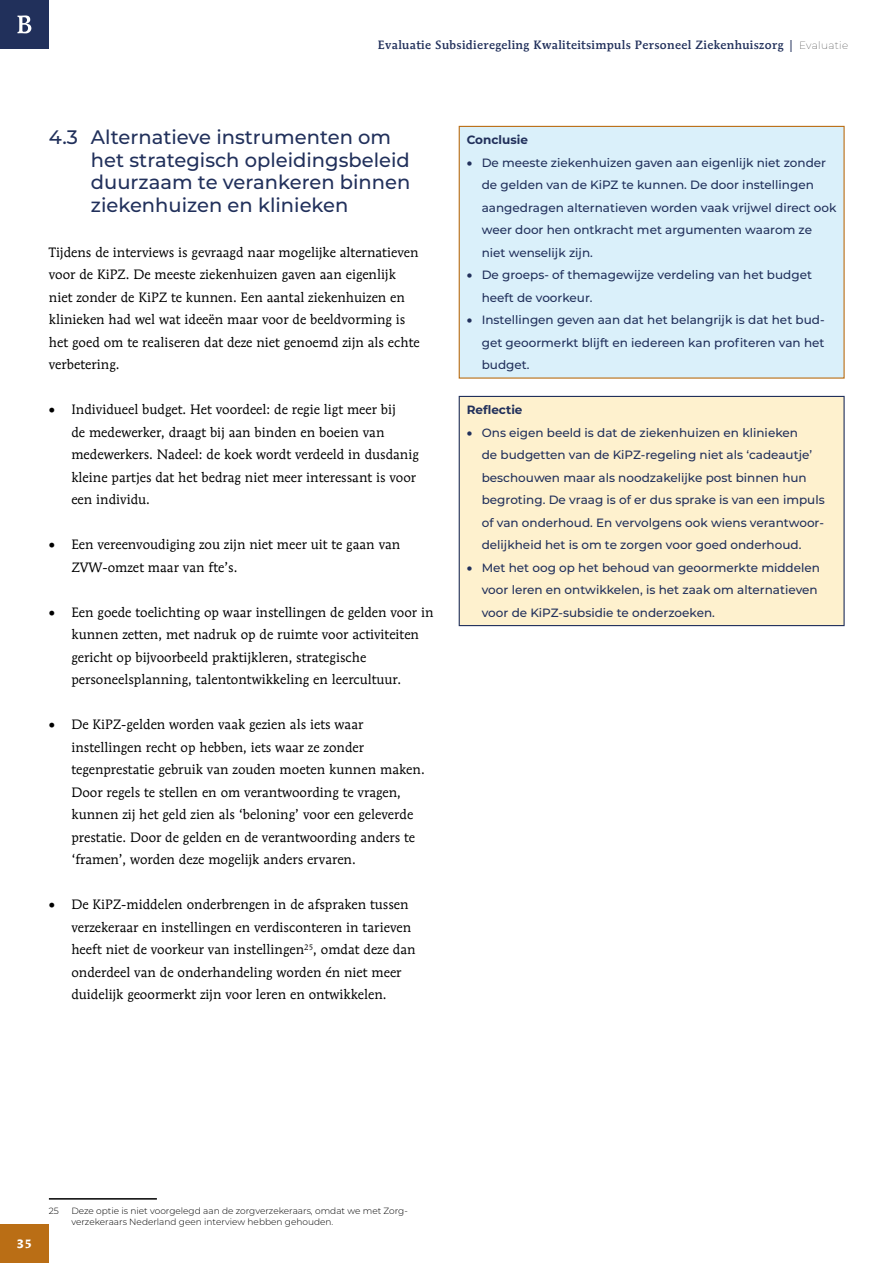
<style>
.page{position:relative;width:893px;height:1263px;background:#fff}
.page>*{position:absolute;margin:0;border:0;box-sizing:border-box;transform-origin:0 0}
.Kop_2_met_10_mm_insp{font:500 19.5px/22.5px "Montserrat";color:#21305b}
.Opsomming_wit_na{font:13.5px/22.5px "Mendoza Roman Std";color:#000}
.Brood_wit_na{font:13.5px/22.5px "Mendoza Roman Std";color:#000}
.Kaderopsomming{font:500 12px/22.5px "Montserrat";color:#21305b}
.t1{font:500 12px "Mendoza Roman Std";letter-spacing:.03em;color:#21305b}
.Kaderkop{font:700 12px "Montserrat";color:#21305b}
.Kaderkop_kopie{font:700 12px "Montserrat";color:#21305b}
.t2{font:700 12px "Mendoza Roman Std";color:#fff}
.Voettekst{font:300 9px/10.8px "Montserrat";color:#000}
.s1{font-family:"Montserrat";font-weight:100;font-size:10.5px;color:#000}
</style>
<div class="page">
<div style="left:0;top:1224px;width:49px;height:39px;background:#ba6e15"></div>
<div style="left:0;top:0;width:49px;height:49px;background:#21305b"></div>
<svg style="left:17px;top:15px;width:14px;height:18px"></svg>
<hr style="left:49px;top:1198px;width:108px;height:1px;background:#000">
<div style="left:459px;top:126px;width:386px;height:253px;background:#daf0fa;border:1px solid #ba6e15"></div>
<div style="left:459px;top:396px;width:386px;height:230px;background:#fef1ce;border:1px solid #21305b"></div>
<p class="t1" style="left:378px;top:37px;width:472px">Evaluatie Subsidieregeling Kwaliteitsimpuls Personeel Ziekenhuiszorg | <span class="s1">Evaluatie</span></p>
<h2 class="Kop_2_met_10_mm_insp" style="left:91px;top:125px;width:321px;text-indent:-42px">4.3 Alternatieve instrumenten om het strategisch opleidingsbeleid duurzaam te verankeren binnen ziekenhuizen en klinieken</h2>
<p class="Brood_wit_na" style="left:49px;top:240px;width:372px">Tijdens de interviews is gevraagd naar mogelijke alternatieven voor de KiPZ. De meeste ziekenhuizen gaven aan eigenlijk niet zonder de KiPZ te kunnen. Een aantal ziekenhuizen en klinieken had wel wat ideeën maar voor de beeldvorming is het goed om te realiseren dat deze niet genoemd zijn als echte verbetering.</p>
<p class="Opsomming_wit_na" style="left:71px;top:398px;width:349px;text-indent:-22px">• Individueel budget. Het voordeel: de regie ligt meer bij<br>de medewerker, draagt bij aan binden en boeien van medewerkers. Nadeel: de koek wordt verdeeld in dusdanig kleine partjes dat het bedrag niet meer interessant is voor een individu.</p>
<p class="Opsomming_wit_na" style="left:71px;top:533px;width:331px;text-indent:-22px">• Een vereenvoudiging zou zijn niet meer uit te gaan van<br>ZVW-omzet maar van fte’s.</p>
<p class="Opsomming_wit_na" style="left:71px;top:600px;width:364px;text-indent:-22px">• Een goede toelichting op waar instellingen de gelden voor in kunnen zetten, met nadruk op de ruimte voor activiteiten gericht op bijvoorbeeld praktijkleren, strategische personeelsplanning, talentontwikkeling en leercultuur.</p>
<p class="Opsomming_wit_na" style="left:71px;top:713px;width:355px;text-indent:-22px">• De KiPZ-gelden worden vaak gezien als iets waar instellingen recht op hebben, iets waar ze zonder tegenprestatie gebruik van zouden moeten kunnen maken.<br>Door regels te stellen en om verantwoording te vragen, kunnen zij het geld zien als ‘beloning’ voor een geleverde prestatie. Door de gelden en de verantwoording anders te ‘framen’, worden deze mogelijk anders ervaren.</p>
<p class="Opsomming_wit_na" style="left:71px;top:893px;width:346px;text-indent:-22px">• De KiPZ-middelen onderbrengen in de afspraken tussen verzekeraar en instellingen en verdisconteren in tarieven heeft niet de voorkeur van instellingen<sup>25</sup>, omdat deze dan onderdeel van de onderhandeling worden én niet meer duidelijk geoormerkt zijn voor leren en ontwikkelen.</p>
<h5 class="Kaderkop" style="left:467px;top:131px;width:63px">Conclusie</h5>
<p class="Kaderopsomming" style="left:482px;top:151px;width:356px;text-indent:-15px">• De meeste ziekenhuizen gaven aan eigenlijk niet zonder de gelden van de KiPZ te kunnen. De door instellingen aangedragen alternatieven worden vaak vrijwel direct ook weer door hen ontkracht met argumenten waarom ze niet wenselijk zijn.</p>
<p class="Kaderopsomming" style="left:482px;top:263px;width:332px;text-indent:-15px">• De groeps- of themagewijze verdeling van het budget heeft de voorkeur.</p>
<p class="Kaderopsomming" style="left:482px;top:308px;width:344px;text-align:justify;text-indent:-15px">• Instellingen geven aan dat het belangrijk is dat het bud&shy;get geoormerkt blijft en iedereen kan profiteren van het budget.</p>
<h5 class="Kaderkop_kopie" style="left:467px;top:401px;width:57px">Reflectie</h5>
<p class="Kaderopsomming" style="left:482px;top:421px;width:344px;text-indent:-15px">• Ons eigen beeld is dat de ziekenhuizen en klinieken<br>de budgetten van de KiPZ-regeling niet als ‘cadeautje’ beschouwen maar als noodzakelijke post binnen hun begroting. De vraag is of er dus sprake is van een impuls of van onderhoud. En vervolgens ook wiens verantwoor&shy;delijkheid het is om te zorgen voor goed onderhoud.</p>
<p class="Kaderopsomming" style="left:482px;top:556px;width:340px;text-indent:-15px">• Met het oog op het behoud van geoormerkte middelen voor leren en ontwikkelen, is het zaak om alternatieven voor de KiPZ-subsidie te onderzoeken.</p>
<p class="t2" style="left:17px;top:1236px;width:17px">35</p>
<p class="Voettekst" style="left:49px;top:1205px;width:12px">25</p>
<p class="Voettekst" style="left:71px;top:1205px;width:337px">Deze optie is niet voorgelegd aan de zorgverzekeraars, omdat we met Zorg&shy;verzekeraars Nederland geen interview hebben gehouden.</p>
</div>
